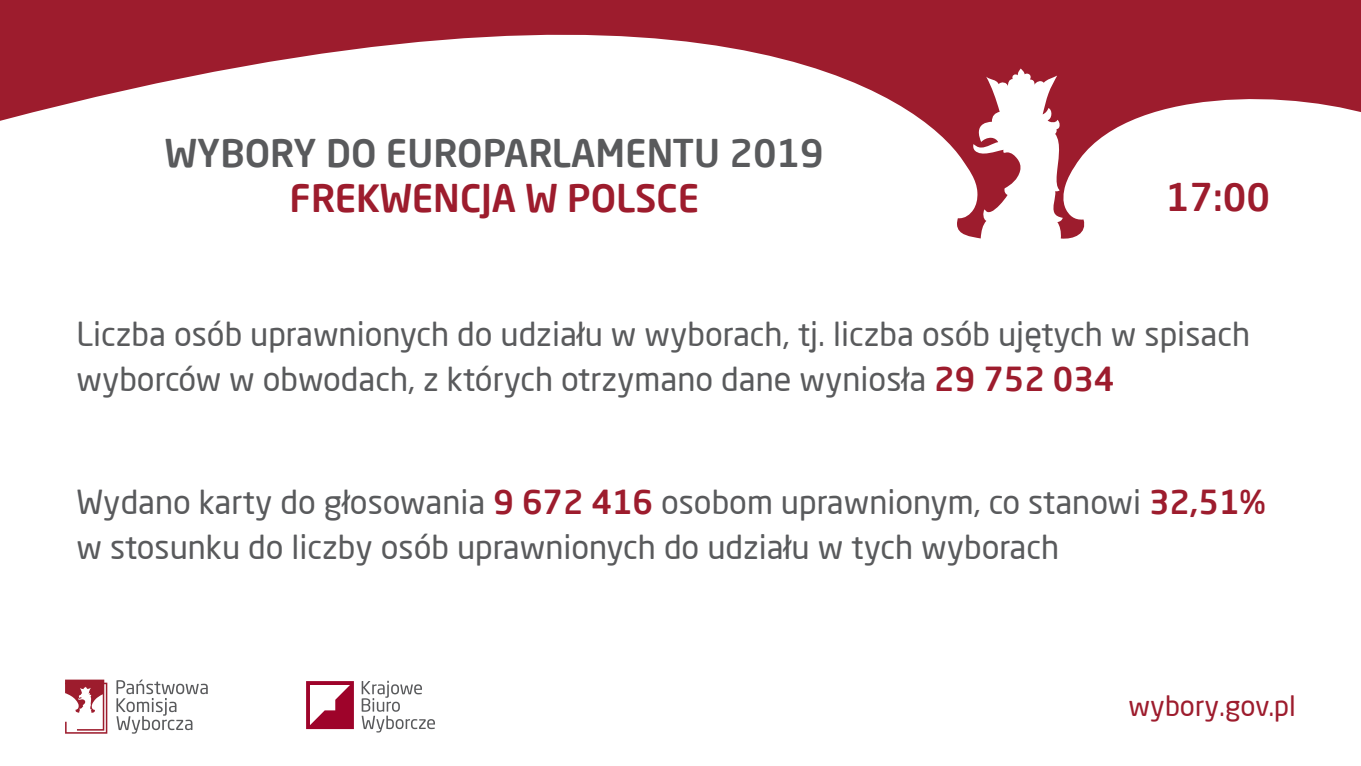
<style>
.page{position:relative;width:1361px;height:766px;background:#fff}
.page>*{position:absolute;margin:0;border:0;box-sizing:border-box;transform-origin:0 0}
.t1{font:500 37.5px "Neo Sans Pro";color:#595a5c}
.t2{font:500 37.5px "Neo Sans Pro";color:#9d1c2d}
.t3{font:32.5px/45px "Neo Sans Pro";color:#595a5c}
.t4{font:27.5px "Neo Sans Pro";color:#9d1c2d}
.s1{font-weight:500;color:#9d1c2d}
</style>
<div class="page">
<svg style="left:116px;top:679px;width:92px;height:54px"></svg>
<svg style="left:65px;top:679px;width:42px;height:54px"></svg>
<svg style="left:362px;top:680px;width:73px;height:52px"></svg>
<svg style="left:306px;top:681px;width:48px;height:47px"></svg>
<svg style="left:0;top:0;width:1361px;height:239px"></svg>
<p class="t1" style="left:165px;top:129px;width:660px">WYBORY DO EUROPARLAMENTU 2019</p>
<p class="t2" style="left:289px;top:174px;width:411px">FREKWENCJA W POLSCE</p>
<p class="t2" style="left:1166px;top:174px;width:106px">17:00</p>
<p class="t3" style="left:76px;top:310px;width:1175px">Liczba osób uprawnionych do udziału w wyborach, tj. liczba osób ujętych w spisach wyborców w obwodach, z których otrzymano dane wyniosła <span class="s1">29 752 034</span></p>
<p class="t3" style="left:76px;top:479px;width:1191px">Wydano karty do głosowania <span class="s1">9 672 416</span> osobom uprawnionym, co stanowi <span class="s1">32,51% </span>w stosunku do liczby osób uprawnionych do udziału w tych wyborach</p>
<p class="t4" style="left:1128px;top:688px;width:169px">wybory.gov.pl</p>
</div>
